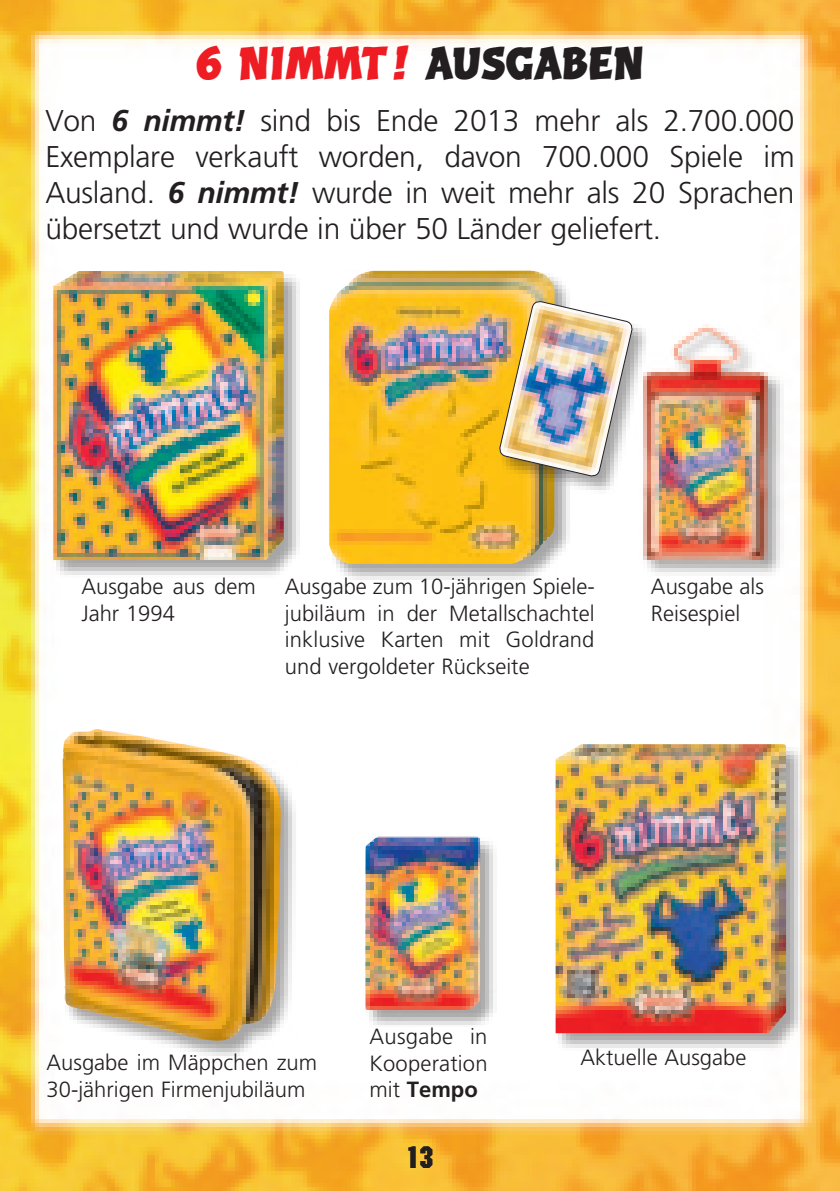
<style>
.page{position:relative;width:840px;height:1191px;background:#fff}
.page>*{position:absolute;margin:0;border:0;box-sizing:border-box;transform-origin:0 0}
.Überschrift_für_Jubi{font:40px "Balder LL";color:#231f20}
.Text{font:300 30px/36px "Frutiger";letter-spacing:-.01em;color:#231f20;text-align:justify}
.Text-2{font:30px "Machine";color:#231f20}
.Text_mit_Einzug{font:300 22px/26.4px "Frutiger";color:#231f20}
.s1{color:#ee1d23}
.s2{font-weight:700;font-style:italic}
.s3{font-weight:700}
</style>
<div class="page">
<img style="left:0;top:0;width:839px;height:1191px">
<div style="left:62px;top:729px;width:235px;height:328px;background:#231f20;opacity:.4"></div>
<img style="left:63px;top:729px;width:217px;height:311px">
<div style="left:327px;top:269px;width:244px;height:312px;background:#231f20;opacity:.4"></div>
<img style="left:329px;top:271px;width:225px;height:293px">
<div style="left:553px;top:742px;width:249px;height:308px;background:#231f20;opacity:.4"></div>
<img style="left:555px;top:744px;width:230px;height:289px">
<div style="left:641px;top:324px;width:143px;height:252px;background:#231f20;opacity:.4"></div>
<img style="left:639px;top:324px;width:132px;height:240px">
<div style="left:363px;top:835px;width:134px;height:192px;background:#231f20;opacity:.4"></div>
<img style="left:365px;top:836px;width:115px;height:174px">
<div style="left:52px;top:269px;width:249px;height:308px;background:#231f20;opacity:.4"></div>
<img style="left:53px;top:271px;width:230px;height:289px">
<div style="left:499px;top:301px;width:149px;height:193px;background:#231f20;opacity:.4"></div>
<img style="left:498px;top:300px;width:135px;height:177px">
<p class="Überschrift_für_Jubi" style="left:196px;top:36px;width:449px"><span class="s1">6 NIMMT!</span> AUSGABEN</p>
<p class="Text" style="left:45px;top:102px;width:750px">Von <span class="s2">6 nimmt!</span> sind bis Ende 2013 mehr als 2.700.000<br>Exemplare verkauft worden, davon 700.000 Spiele im Ausland. <span class="s2">6 nimmt!</span> wurde in weit mehr als 20 Sprachen übersetzt und wurde in über 50 Länder geliefert.</p>
<p class="Text_mit_Einzug" style="left:81px;top:573px;width:176px">Ausgabe aus dem<br>Jahr 1994</p>
<p class="Text_mit_Einzug" style="left:285px;top:573px;width:311px;text-align:justify">Ausgabe zum 10-jährigen Spiele&shy;jubiläum in der Metallschachtel inklusive Karten mit Goldrand und vergoldeter Rückseite</p>
<p class="Text_mit_Einzug" style="left:650px;top:573px;width:114px">Ausgabe als<br>Reisespiel</p>
<p class="Text_mit_Einzug" style="left:47px;top:1049px;width:272px">Ausgabe im Mäppchen zum<br>30-jährigen Firmenjubiläum</p>
<p class="Text_mit_Einzug" style="left:369px;top:1023px;width:119px;text-align:justify">Ausgabe in Kooperation mit <span class="s3">Tempo</span></p>
<p class="Text-2" style="left:406px;top:1140px;width:29px">13</p>
<p class="Text_mit_Einzug" style="left:580px;top:1044px;width:167px">Aktuelle Ausgabe</p>
</div>
